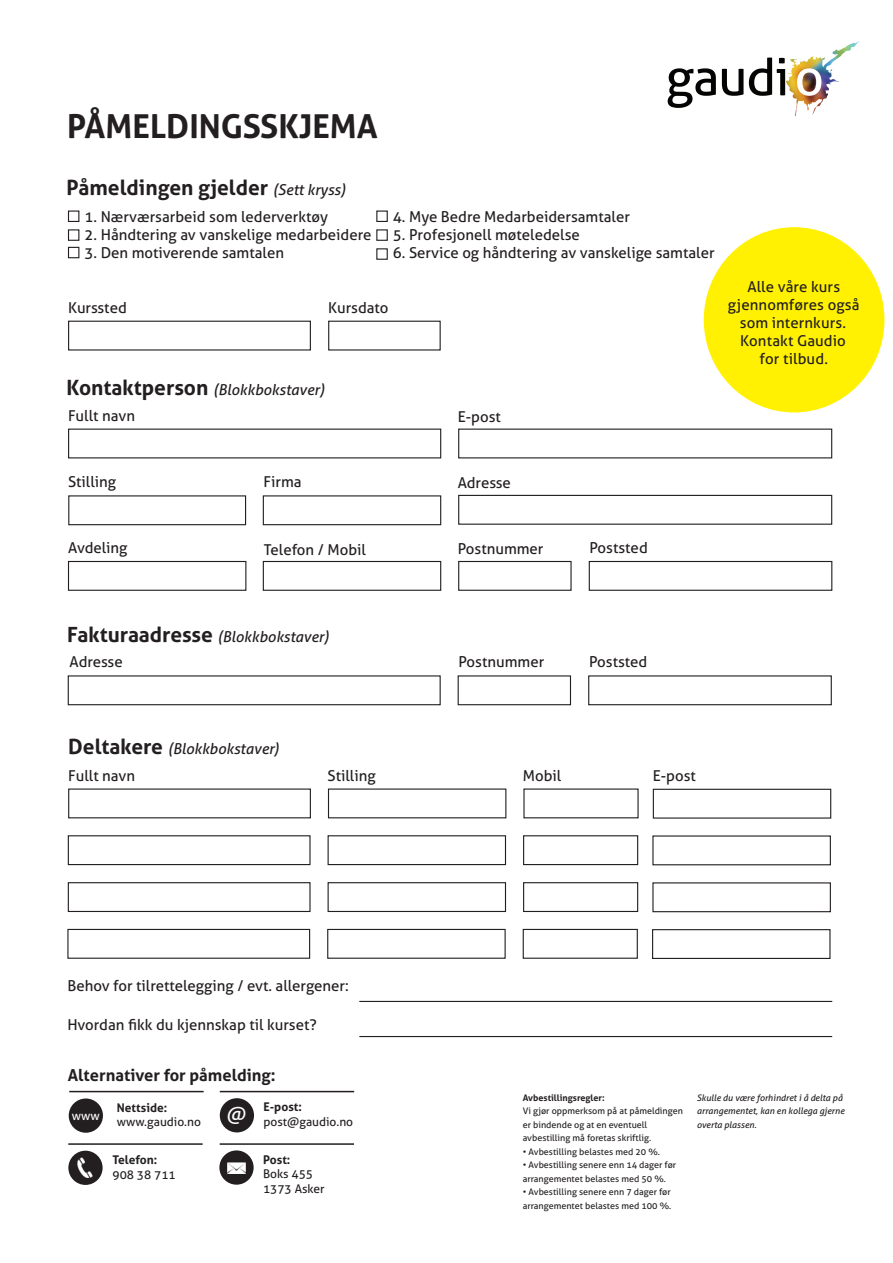
<style>
.page{position:relative;width:893px;height:1263px;background:#fff}
.page>*{position:absolute;margin:0;border:0;box-sizing:border-box;transform-origin:0 0}
.t1{font:700 33px "Aller";color:#231f20}
.t2{font:700 21px "Aller";color:#231f20}
.t3{font:19.5px "Aller";color:#fff}
.t4{font:700 16.5px "Aller";color:#231f20}
.t5{font:15px/18px "Aller";color:#231f20;text-align:center}
.t6{font:italic 15px "Aller";color:#231f20}
.t7{font:12px/14.4px "Aller";color:#231f20}
.t8{font:700 12px "Aller";color:#231f20}
.t9{font:12px "Aller";color:#fff}
.t10{font:9px/13.5px "Aller";color:#231f20}
.t11{font:italic 9px/13.5px "Aller";color:#231f20}
.t12{font:700 9px "Aller";color:#231f20}
.s1{font-weight:400;font-style:italic;font-size:15px}
.s2{font-weight:700;font-style:normal;font-size:21px}
</style>
<div class="page">
<div style="left:68px;top:321px;width:243px;height:29px;border:1px solid #231f20"></div>
<div style="left:328px;top:321px;width:113px;height:29px;border:1px solid #231f20"></div>
<div style="left:263px;top:495px;width:178px;height:30px;border:1px solid #231f20"></div>
<div style="left:68px;top:561px;width:178px;height:30px;border:1px solid #231f20"></div>
<div style="left:68px;top:495px;width:178px;height:30px;border:1px solid #231f20"></div>
<div style="left:263px;top:561px;width:178px;height:30px;border:1px solid #231f20"></div>
<div style="left:68px;top:675px;width:373px;height:30px;border:1px solid #231f20"></div>
<div style="left:68px;top:882px;width:243px;height:30px;border:1px solid #231f20"></div>
<div style="left:68px;top:835px;width:243px;height:30px;border:1px solid #231f20"></div>
<div style="left:67px;top:929px;width:243px;height:30px;border:1px solid #231f20"></div>
<div style="left:328px;top:882px;width:178px;height:30px;border:1px solid #231f20"></div>
<div style="left:328px;top:835px;width:178px;height:30px;border:1px solid #231f20"></div>
<div style="left:327px;top:929px;width:179px;height:30px;border:1px solid #231f20"></div>
<div style="left:653px;top:789px;width:178px;height:30px;border:1px solid #231f20"></div>
<div style="left:652px;top:882px;width:179px;height:30px;border:1px solid #231f20"></div>
<div style="left:652px;top:835px;width:179px;height:30px;border:1px solid #231f20"></div>
<div style="left:652px;top:929px;width:178px;height:30px;border:1px solid #231f20"></div>
<div style="left:523px;top:882px;width:115px;height:30px;border:1px solid #231f20"></div>
<div style="left:523px;top:835px;width:115px;height:30px;border:1px solid #231f20"></div>
<div style="left:523px;top:929px;width:115px;height:30px;border:1px solid #231f20"></div>
<div style="left:458px;top:495px;width:374px;height:30px;border:1px solid #231f20"></div>
<div style="left:458px;top:561px;width:114px;height:30px;border:1px solid #231f20"></div>
<div style="left:458px;top:675px;width:113px;height:30px;border:1px solid #231f20"></div>
<div style="left:589px;top:561px;width:243px;height:30px;border:1px solid #231f20"></div>
<div style="left:588px;top:675px;width:244px;height:30px;border:1px solid #231f20"></div>
<hr style="left:359px;top:1001px;width:473px;height:1px;background:#231f20">
<hr style="left:359px;top:1036px;width:473px;height:1px;background:#231f20">
<div style="left:220px;top:1098px;width:34px;height:34px;background:#231f20;border-radius:50%"></div>
<div style="left:69px;top:1098px;width:34px;height:35px;background:#231f20;border-radius:50%"></div>
<div style="left:68px;top:1151px;width:35px;height:34px;background:#231f20;border-radius:50%"></div>
<svg style="left:219px;top:1150px;width:35px;height:35px"></svg>
<img style="left:225px;top:1156px;width:23px;height:23px">
<img style="left:77px;top:1157px;width:16px;height:21px">
<hr style="left:220px;top:1091px;width:134px;height:1px;background:#231f20">
<hr style="left:68px;top:1143px;width:135px;height:2px;background:#231f20">
<hr style="left:220px;top:1143px;width:134px;height:2px;background:#231f20">
<hr style="left:69px;top:1091px;width:135px;height:1px;background:#231f20">
<div style="left:68px;top:210px;width:11px;height:12px;border:1px solid #231f20"></div>
<div style="left:376px;top:210px;width:12px;height:12px;border:1px solid #231f20"></div>
<div style="left:68px;top:229px;width:11px;height:12px;border:1px solid #231f20"></div>
<div style="left:376px;top:229px;width:12px;height:12px;border:1px solid #231f20"></div>
<div style="left:68px;top:247px;width:11px;height:11px;border:1px solid #231f20"></div>
<div style="left:376px;top:248px;width:12px;height:12px;border:1px solid #231f20"></div>
<svg style="left:668px;top:68px;width:48px;height:40px"></svg>
<svg style="left:722px;top:69px;width:21px;height:27px"></svg>
<svg style="left:749px;top:58px;width:36px;height:38px"></svg>
<img style="left:790px;top:41px;width:70px;height:26px">
<svg style="left:797px;top:68px;width:24px;height:28px"></svg>
<div style="left:704px;top:227px;width:180px;height:185px;background:#fff101;border-radius:50%"></div>
<h1 class="t1" style="left:67px;top:105px;width:152px">Påmeldingss</h1>
<h1 class="t1" style="left:278px;top:105px;width:100px">kjema</h1>
<h2 class="t2" style="left:67px;top:175px;width:281px">Påmeldingen gjelder <span class="s1">(Sett kryss)</span></h2>
<p class="t5" style="left:85px;top:207px;width:245px">1. Nærværsarbeid som lederverktøy</p>
<p class="t5" style="left:85px;top:225px;width:289px">2. Håndtering av vanskelige medarbeidere</p>
<p class="t5" style="left:85px;top:243px;width:201px">3. Den motiverende samtalen</p>
<p class="t5" style="left:393px;top:207px;width:238px">4. Mye Bedre Medarbeidersamtaler</p>
<p class="t5" style="left:393px;top:225px;width:188px">5. Profesjonell møteledelse</p>
<p class="t5" style="left:393px;top:243px;width:323px">6. Service og håndtering av vanskelige samtaler</p>
<p class="t5" style="left:68px;top:298px;width:60px">Kurssted</p>
<p class="t5" style="left:328px;top:298px;width:62px">Kursdato</p>
<p class="t6" style="left:67px;top:381px;width:260px"><span class="s2">Kontaktperson</span> (Blokkbokstaver)</p>
<p class="t5" style="left:68px;top:407px;width:68px">Fullt navn</p>
<p class="t5" style="left:458px;top:407px;width:45px">E-post</p>
<p class="t5" style="left:728px;top:278px;width:133px">Alle våre kurs gjennomføres også som internkurs.<br>Kontakt Gaudio<br>for tilbud.</p>
<p class="t5" style="left:68px;top:473px;width:50px">Stilling</p>
<p class="t5" style="left:264px;top:473px;width:40px">Firma</p>
<p class="t5" style="left:458px;top:473px;width:55px">Adresse</p>
<p class="t5" style="left:68px;top:539px;width:61px">Avdeling</p>
<p class="t5" style="left:264px;top:540px;width:104px">Telefon / Mobil</p>
<p class="t5" style="left:589px;top:539px;width:60px">Poststed</p>
<p class="t5" style="left:458px;top:539px;width:87px">Postnummer</p>
<p class="t6" style="left:67px;top:628px;width:263px"><span class="s2">Fakturaadresse</span> (Blokkbokstaver)</p>
<p class="t5" style="left:70px;top:653px;width:55px">Adresse</p>
<p class="t5" style="left:458px;top:653px;width:87px">Postnummer</p>
<p class="t5" style="left:589px;top:653px;width:60px">Poststed</p>
<p class="t6" style="left:68px;top:740px;width:213px"><span class="s2">Deltakere</span> (Blokkbokstaver)</p>
<p class="t5" style="left:68px;top:767px;width:68px">Fullt navn</p>
<p class="t5" style="left:328px;top:767px;width:50px">Stilling</p>
<p class="t5" style="left:523px;top:767px;width:40px">Mobil</p>
<p class="t5" style="left:653px;top:767px;width:45px">E-post</p>
<p class="t5" style="left:67px;top:977px;width:283px">Behov for tilrettelegging / evt. allergener:</p>
<p class="t5" style="left:67px;top:1016px;width:251px">Hvordan fikk du kjennskap til kurset?</p>
<p class="t4" style="left:68px;top:1065px;width:209px">Alternativer for påmelding:</p>
<p class="t8" style="left:263px;top:1099px;width:40px">E-post:</p>
<p class="t7" style="left:263px;top:1114px;width:91px">post@gaudio.no</p>
<p class="t8" style="left:117px;top:1100px;width:52px">Nettside:</p>
<p class="t7" style="left:117px;top:1114px;width:86px">www.gaudio.no</p>
<p class="t8" style="left:113px;top:1152px;width:46px">Telefon:</p>
<p class="t7" style="left:113px;top:1167px;width:65px">908 38 711</p>
<p class="t9" style="left:72px;top:1108px;width:29px">www</p>
<h3 class="t3" style="left:227px;top:1102px;width:21px">@</h3>
<p class="t8" style="left:263px;top:1152px;width:29px">Post:</p>
<p class="t7" style="left:263px;top:1167px;width:63px">Boks 455<br>1373 Asker</p>
<p class="t12" style="left:523px;top:1092px;width:84px">Avbestillingsregler:</p>
<p class="t10" style="left:523px;top:1104px;width:162px">Vi gjør oppmerksom på at påmeldingen er bindende og at en eventuell avbestilling må foretas skriftlig.</p>
<p class="t10" style="left:523px;top:1144px;width:139px">• Avbestilling belastes med 20 %.</p>
<p class="t10" style="left:523px;top:1158px;width:155px">• Avbestilling senere enn 14 dager før arrangementet belastes med 50 %.</p>
<p class="t10" style="left:523px;top:1185px;width:150px">• Avbestilling senere enn 7 dager før arrangementet belastes med 100 %.</p>
<p class="t11" style="left:697px;top:1090px;width:149px">Skulle du være forhindret i å delta på arrangementet, kan en kollega gjerne overta plassen.</p>
</div>
